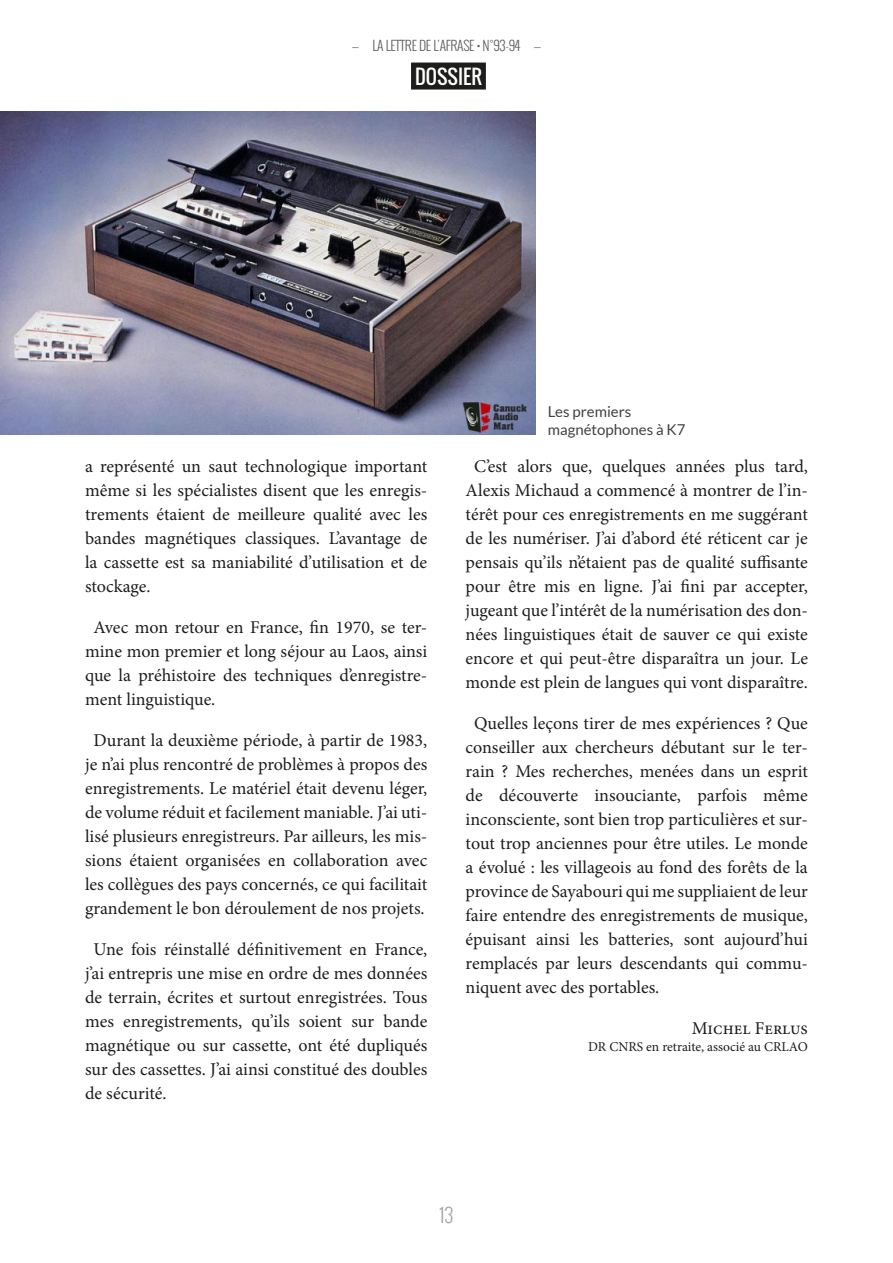
<style>
.page{position:relative;width:893px;height:1263px;background:#fff}
.page>*{position:absolute;margin:0;border:0;box-sizing:border-box;transform-origin:0 0}
.Rubrique_courant{font:19.5px "Oswald";color:#fff}
.t1{font:300 19.5px "Oswald";color:#a6a6a5}
.Texte_courant{font:18px/24px "Minion Pro";letter-spacing:-.005em;color:#1d1d1b;text-align:justify}
.Signature{font:18px "Minion Pro";color:#1d1d1b}
.Légende{font:15px/18px "Lato";color:#424242}
.Signature_Poste{font:13.5px "Minion Pro";color:#1d1d1b}
.t2{font:300 13.5px "Oswald";letter-spacing:-.02em;color:#616061}
</style>
<div class="page">
<div style="left:411px;top:63px;width:75px;height:27px;background:#1d1d1b"></div>
<img style="left:0;top:111px;width:535px;height:324px">
<p class="t2" style="left:352px;top:36px;width:191px">— LA LETTRE DE L'AFRASE • N°93-94 —</p>
<p class="Rubrique_courant" style="left:415px;top:62px;width:68px">DOSSIER</p>
<p class="Légende" style="left:548px;top:402px;width:139px">Les premiers magnétophones à K7</p>
<p class="Texte_courant" style="left:85px;top:455px;width:344px">a représenté un saut technologique important même si les spécialistes disent que les enregis&shy;trements étaient de meilleure qualité avec les bandes magnétiques classiques. L’avantage de la cassette est sa maniabilité d’utilisation et de stockage.</p>
<p class="Texte_courant" style="left:85px;top:616px;width:344px;text-indent:9px">Avec mon retour en France, fin 1970, se ter&shy;mine mon premier et long séjour au Laos, ainsi que la préhistoire des techniques d’enregistre&shy;ment linguistique.</p>
<p class="Texte_courant" style="left:85px;top:729px;width:344px;text-align:center">Durant la deuxième période, à partir de 1983, je n’ai plus rencontré de problèmes à propos des enregistrements. Le matériel était devenu léger, de volume réduit et facilement maniable. J’ai uti&shy;lisé plusieurs enregistreurs. Par ailleurs, les mis&shy;sions étaient organisées en collaboration avec les collègues des pays concernés, ce qui facilitait grandement le bon déroulement de nos projets.</p>
<p class="Texte_courant" style="left:85px;top:938px;width:344px;text-indent:9px">Une fois réinstallé définitivement en France, j’ai entrepris une mise en ordre de mes données de terrain, écrites et surtout enregistrées. Tous mes enregistrements, qu’ils soient sur bande magnétique ou sur cassette, ont été dupliqués sur des cassettes. J’ai ainsi constitué des doubles de sécurité.</p>
<p class="Texte_courant" style="left:466px;top:455px;width:344px;text-align:center">C’est alors que, quelques années plus tard, Alexis Michaud a commencé à montrer de l’in&shy;térêt pour ces enregistrements en me suggérant de les numériser. J’ai d’abord été réticent car je pensais qu’ils n’étaient pas de qualité suffisante pour être mis en ligne. J’ai fini par accepter, jugeant que l’intérêt de la numérisation des don&shy;nées linguistiques était de sauver ce qui existe encore et qui peut-être disparaîtra un jour. Le monde est plein de langues qui vont disparaître.</p>
<p class="Texte_courant" style="left:466px;top:712px;width:344px;text-indent:9px">Quelles leçons tirer de mes expériences ? Que conseiller aux chercheurs débutant sur le ter&shy;rain ? Mes recherches, menées dans un esprit de découverte insouciante, parfois même inconsciente, sont bien trop particulières et sur&shy;tout trop anciennes pour être utiles. Le monde a évolué : les villageois au fond des forêts de la province de Sayabouri qui me suppliaient de leur faire entendre des enregistrements de musique, épuisant ainsi les batteries, sont aujourd’hui remplacés par leurs descendants qui commu&shy;niquent avec des portables.</p>
<p class="Signature" style="left:692px;top:1017px;width:118px">Michel Ferlus</p>
<p class="Signature_Poste" style="left:588px;top:1037px;width:221px">DR CNRS en retraite, associé au CRLAO</p>
<p class="t1" style="left:439px;top:1201px;width:15px">13</p>
</div>
